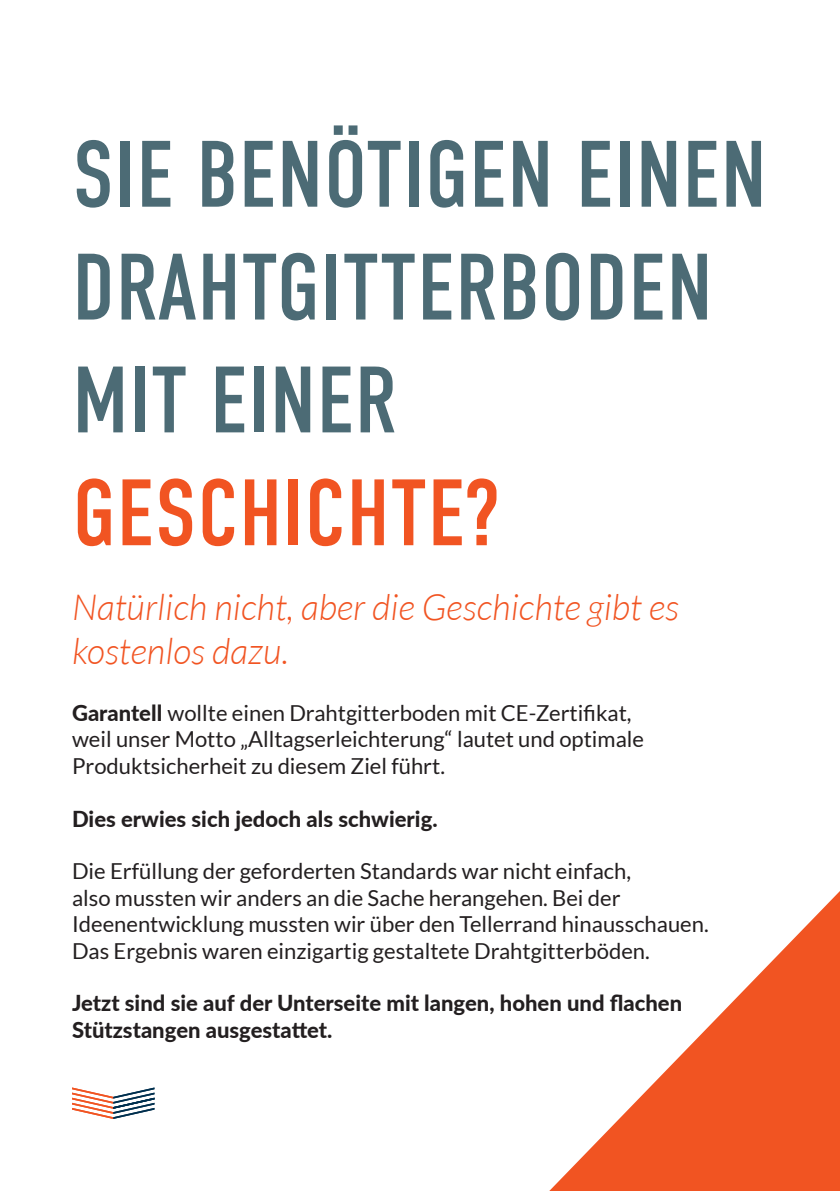
<style>
.page{position:relative;width:840px;height:1191px;background:#fff}
.page>*{position:absolute;margin:0;border:0;box-sizing:border-box;transform-origin:0 0}
.t1{font:94px/112.8px "DIN Condensed";letter-spacing:.01em;color:#4c6b75}
.t2{font:94px "DIN Condensed";letter-spacing:.01em;color:#f15422}
.t3{font:italic 300 36px/43.2px "Lato";color:#f15422}
.t4{font:22px/26.4px "Lato";color:#231f20}
.t5{font:800 22px/26.4px "Lato";color:#231f20}
.s1{font-weight:800}
</style>
<div class="page">
<svg style="left:72px;top:1087px;width:82px;height:32px"></svg>
<svg style="left:549px;top:892px;width:290px;height:299px"></svg>
<h1 class="t1" style="left:72px;top:120px;width:695px">SIE BENÖTIGEN EINEN<br>DRAHTGITTERBODEN<br>MIT EINER</h1>
<h1 class="t2" style="left:72px;top:460px;width:427px">GESCHICHTE?</h1>
<h2 class="t3" style="left:72px;top:587px;width:608px">Natürlich nicht, aber die Geschichte gibt es kostenlos dazu.</h2>
<p class="t4" style="left:72px;top:699px;width:573px"><span class="s1">Garantell</span> wollte einen Drahtgitterboden mit CE-Zertifikat, weil unser Motto „Alltagserleichterung“ lautet und optimale<br>Produktsicherheit zu diesem Ziel führt.</p>
<p class="t5" style="left:72px;top:804px;width:367px">Dies erwies sich jedoch als schwierig.</p>
<p class="t4" style="left:72px;top:858px;width:637px">Die Erfüllung der geforderten Standards war nicht einfach,<br>also mussten wir anders an die Sache herangehen. Bei der Ideenentwicklung mussten wir über den Tellerrand hinausschauen.<br>Das Ergebnis waren einzigartig gestaltete Drahtgitterböden.</p>
<p class="t5" style="left:72px;top:989px;width:611px">Jetzt sind sie auf der Unterseite mit langen, hohen und flachen<br>Stützstangen ausgestattet.</p>
</div>
